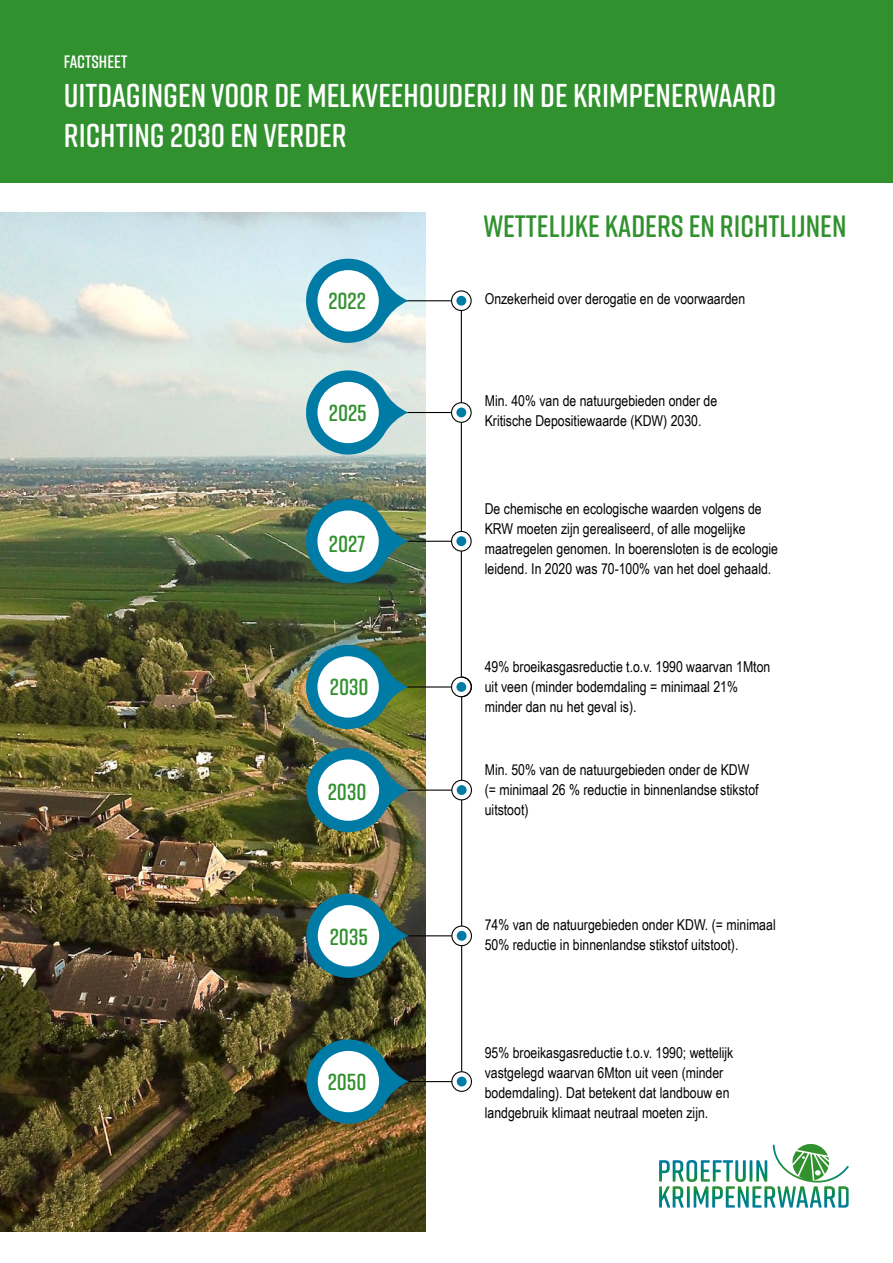
<style>
.page{position:relative;width:893px;height:1263px;background:#fff}
.page>*{position:absolute;margin:0;border:0;box-sizing:border-box;transform-origin:0 0}
.t1{font:600 33px/40.5px "Rift Soft";color:#fff}
.t2{font:600 30.9px "Rift Soft";color:#32912f}
.t3{font:600 23.25px "Rift Soft";color:#32912f}
.t4{font:600 18px "Rift Soft";color:#fff}
.t5{font:15px/20.1px "Arial Narrow";color:#000}
</style>
<div class="page">
<img style="left:0;top:213px;width:425px;height:1018px">
<div style="left:0;top:0;width:893px;height:183px;background:#32912f"></div>
<svg style="left:659px;top:1144px;width:190px;height:63px"></svg>
<hr style="left:396px;top:686px;width:56px;height:1px;background:#000">
<hr style="left:396px;top:541px;width:56px;height:1px;background:#000">
<hr style="left:393px;top:412px;width:59px;height:1px;background:#000">
<hr style="left:393px;top:300px;width:59px;height:1px;background:#000">
<img style="left:304px;top:645px;width:104px;height:85px">
<div style="left:317px;top:656px;width:62px;height:62px;background:#fff;border-radius:50%"></div>
<svg style="left:304px;top:259px;width:104px;height:85px;background:#75b5c9"></svg>
<div style="left:317px;top:270px;width:62px;height:61px;background:#fff;border-radius:50%"></div>
<svg style="left:304px;top:370px;width:104px;height:85px;background:#73b2c2"></svg>
<div style="left:317px;top:382px;width:62px;height:61px;background:#fff;border-radius:50%"></div>
<img style="left:304px;top:499px;width:104px;height:85px">
<div style="left:317px;top:510px;width:62px;height:62px;background:#fff;border-radius:50%"></div>
<hr style="left:396px;top:1081px;width:56px;height:1px;background:#000">
<hr style="left:396px;top:935px;width:56px;height:1px;background:#000">
<hr style="left:394px;top:789px;width:58px;height:2px;background:#000">
<img style="left:305px;top:1039px;width:104px;height:85px">
<div style="left:318px;top:1051px;width:61px;height:61px;background:#fff;border-radius:50%"></div>
<img style="left:305px;top:748px;width:104px;height:85px">
<div style="left:318px;top:759px;width:61px;height:62px;background:#fff;border-radius:50%"></div>
<img style="left:305px;top:894px;width:104px;height:84px">
<div style="left:318px;top:905px;width:61px;height:61px;background:#fff;border-radius:50%"></div>
<svg style="left:450px;top:290px;width:22px;height:802px"></svg>
<div style="left:457px;top:785px;width:10px;height:10px;background:#007ba5;border-radius:50%"></div>
<div style="left:457px;top:931px;width:10px;height:10px;background:#007ba5;border-radius:50%"></div>
<div style="left:457px;top:1076px;width:10px;height:10px;background:#007ba5;border-radius:50%"></div>
<hr style="left:461px;top:697px;width:1px;height:83px;background:#000">
<hr style="left:461px;top:800px;width:1px;height:126px;background:#000">
<hr style="left:461px;top:946px;width:1px;height:126px;background:#000">
<h2 class="t4" style="left:64px;top:49px;width:65px">FACTSHEET</h2>
<h1 class="t1" style="left:64px;top:74px;width:714px">UITDAGINGEN VOOR DE MELKVEEHOUDERIJ IN DE KRIMPENERWAARD<br>RICHTING 2030 EN VERDER</h1>
<p class="t3" style="left:328px;top:285px;width:39px">2022</p>
<p class="t3" style="left:329px;top:397px;width:39px">2025</p>
<p class="t3" style="left:329px;top:527px;width:38px">2027</p>
<p class="t3" style="left:330px;top:670px;width:40px">2030</p>
<p class="t3" style="left:328px;top:775px;width:40px">2030</p>
<p class="t3" style="left:330px;top:920px;width:40px">2035</p>
<p class="t3" style="left:328px;top:1065px;width:40px">2050</p>
<h3 class="t2" style="left:483px;top:204px;width:365px">WETTELIJKE KADERS EN RICHTLIJNEN</h3>
<p class="t5" style="left:485px;top:288px;width:262px">Onzekerheid over derogatie en de voorwaarden</p>
<p class="t5" style="left:485px;top:390px;width:234px">Min. 40% van de natuurgebieden onder de<br>Kritische Depositiewaarde (KDW) 2030.</p>
<p class="t5" style="left:485px;top:498px;width:295px">De chemische en ecologische waarden volgens de KRW moeten zijn gerealiseerd, of alle mogelijke maatregelen genomen. In boerensloten is de ecologie leidend. In 2020 was 70-100% van het doel gehaald.</p>
<p class="t5" style="left:485px;top:656px;width:287px">49% broeikasgasreductie t.o.v. 1990 waarvan 1Mton uit veen (minder bodemdaling = minimaal 21% minder dan nu het geval is).</p>
<p class="t5" style="left:485px;top:759px;width:275px">Min. 50% van de natuurgebieden onder de KDW (= minimaal 26 % reductie in binnenlandse stikstof uitstoot)</p>
<p class="t5" style="left:485px;top:914px;width:292px">74% van de natuurgebieden onder KDW. (= minimaal<br>50% reductie in binnenlandse stikstof uitstoot).</p>
<p class="t5" style="left:485px;top:1042px;width:250px">95% broeikasgasreductie t.o.v. 1990; wettelijk</p>
<p class="t5" style="left:485px;top:1062px;width:240px">vastgelegd waarvan 6Mton uit veen (minder</p>
<p class="t5" style="left:485px;top:1082px;width:246px">bodemdaling). Dat betekent dat landbouw en</p>
<p class="t5" style="left:485px;top:1102px;width:225px">landgebruik klimaat neutraal moeten zijn.</p>
</div>
